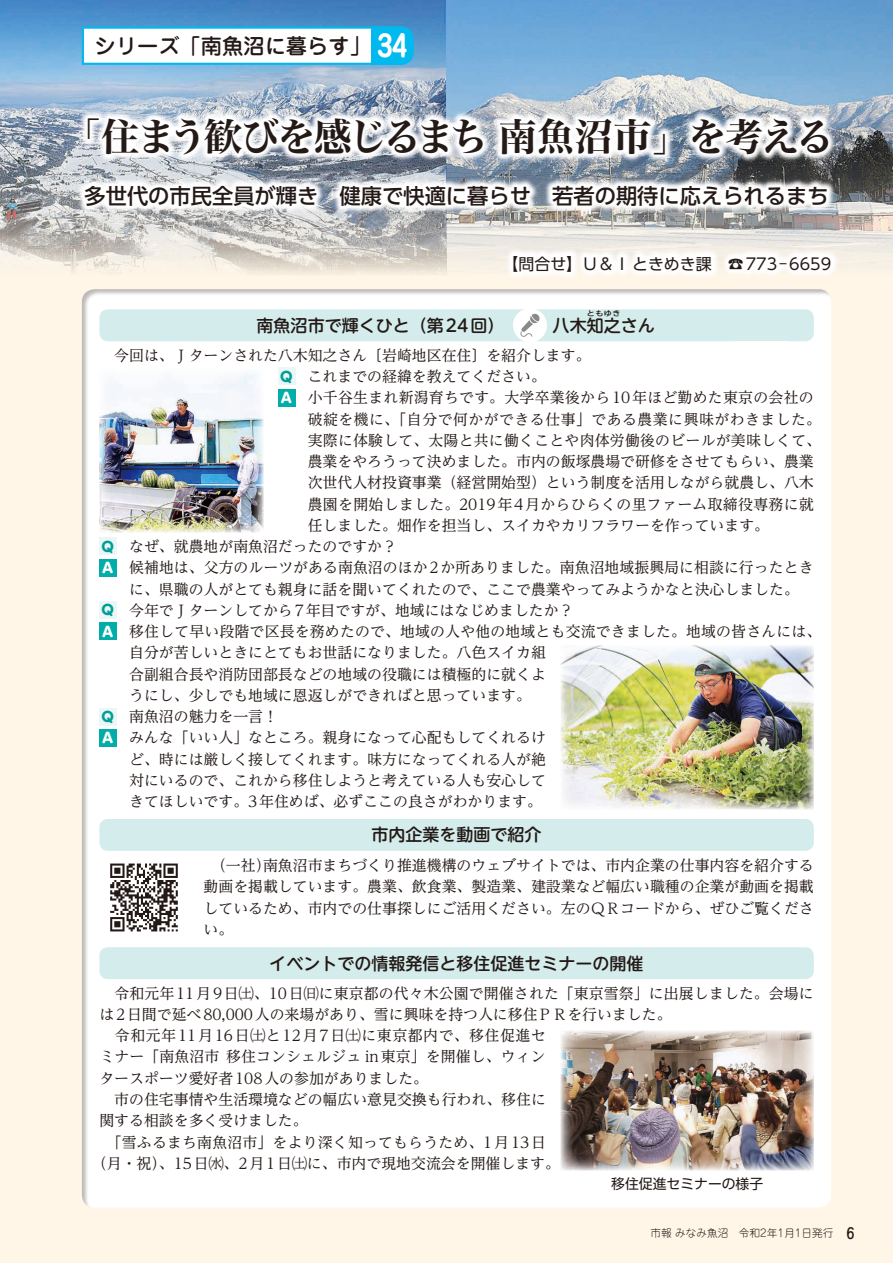
<style>
.page{position:relative;width:893px;height:1263px;background:#fff6e7}
.page>*{position:absolute;margin:0;border:0;box-sizing:border-box;transform-origin:0 0}
.t1{font:38.25px "Hira Min Std W7";letter-spacing:-.06em;color:#231916}
.t2{font:500 21.3px "UD Shin Go Pro";color:#231916}
.t3{font:500 21.3px "Jun 34 Pro";color:#231916}
.t4{font:500 16.95px "UD Shin M Go Pro";color:#231916}
.t5{font:15.9px "UD Shin Go Pro";color:#231916}
.t6{font:14.85px/21.3px "UD Reimin Pro";color:#231916;text-align:justify}
.t7{font:14.85px "UD Reimin Pro";letter-spacing:.02em;color:#231916}
.t8{font:14.85px "UD Reimin Pro";letter-spacing:.035em;color:#231916}
.t9{font:14.85px "UD Reimin Pro";letter-spacing:.04em;color:#231916}
.t10{font:13.8px "UD Shin Go Pro";color:#231916}
.t11{font:300 10.65px "Jun 101 Pro";color:#231916}
.t12{font:500 7.2px "UD Shin M Go Pro";color:#231916;scale:1.11 1}
.s1{font-family:"Jun 501 Pro";font-weight:700;font-size:29.7px;color:#fff}
.s2{font-family:"UD Shin M Go Pro";font-weight:800;font-size:13.8px;color:#009e97}
.s3{font-family:"UD Shin M Go Pro";font-weight:800;font-size:13.8px;color:#fff}
.s4{font-family:"Jun 34 Pro";font-weight:500;font-size:14.85px}
</style>
<div class="page">
<img style="left:0;top:0;width:893px;height:274px">
<svg style="left:79px;top:109px;width:758px;height:54px;background:#d9dde2"></svg>
<svg style="left:81px;top:26px;width:334px;height:40px;background:#c0ebf9"></svg>
<svg style="left:76px;top:176px;width:760px;height:39px;background:#dadcde"></svg>
<svg style="left:505px;top:247px;width:334px;height:30px;fill:#fefdfb"></svg>
<div style="left:82px;top:289px;width:750px;height:919px;background:#fff"></div>
<div style="left:99px;top:309px;width:715px;height:32px;background:#d4eceb;border-radius:9px"></div>
<div style="left:513px;top:308px;width:34px;height:34px;background:#fff;border-radius:50%"></div>
<svg style="left:520px;top:314px;width:19px;height:23px"></svg>
<div style="left:278px;top:368px;width:17px;height:17px;background:#ebf6f6"></div>
<div style="left:278px;top:389px;width:17px;height:17px;background:#00ada9"></div>
<div style="left:99px;top:538px;width:17px;height:17px;background:#ebf6f6"></div>
<div style="left:99px;top:559px;width:17px;height:17px;background:#00ada9"></div>
<div style="left:99px;top:602px;width:17px;height:17px;background:#ebf6f6"></div>
<div style="left:99px;top:623px;width:17px;height:17px;background:#00ada9"></div>
<div style="left:99px;top:708px;width:17px;height:17px;background:#ebf6f6"></div>
<div style="left:99px;top:729px;width:17px;height:17px;background:#00ada9"></div>
<div style="left:99px;top:819px;width:715px;height:32px;background:#d4eceb;border-radius:9px"></div>
<div style="left:99px;top:947px;width:715px;height:32px;background:#d4eceb;border-radius:9px"></div>
<img style="left:561px;top:645px;width:253px;height:164px">
<img style="left:99px;top:372px;width:164px;height:161px">
<img style="left:110px;top:863px;width:68px;height:69px">
<img style="left:561px;top:1030px;width:253px;height:140px">
<h2 class="t3" style="left:95px;top:29px;width:314px">シリーズ「南魚沼に暮らす」 <span class="s1">34</span></h2>
<h1 class="t1" style="left:63px;top:108px;width:772px">「住まう歓びを感じるまち 南魚沼市」を考える</h1>
<h2 class="t2" style="left:85px;top:178px;width:746px">多世代の市民全員が輝き　健康で快適に暮らせ　若者の期待に応えられるまち</h2>
<p class="t5" style="left:502px;top:251px;width:330px">【問合せ】U&amp;Iときめき課　☎773－6659</p>
<p class="t12" style="left:587px;top:307px;width:32px">ともゆき</p>
<p class="t4" style="left:257px;top:312px;width:258px">南魚沼市で輝くひと（第24回）　</p>
<p class="t4" style="left:553px;top:312px;width:104px">八木知之さん</p>
<p class="t6" style="left:99px;top:344px;width:493px">　今回は、Ｊターンされた八木知之さん〔岩崎地区在住〕を紹介します。</p>
<p class="t6" style="left:280px;top:365px;width:268px"><span class="s2">Ｑ</span> これまでの経緯を教えてください。</p>
<p class="t7" style="left:280px;top:386px;width:536px"><span class="s3">Ａ</span> 小千谷生まれ新潟育ちです。大学卒業後から10年ほど勤めた東京の会社の</p>
<p class="t8" style="left:308px;top:407px;width:515px">破綻を機に、「自分で何かができる仕事」である農業に興味がわきました。</p>
<p class="t6" style="left:308px;top:429px;width:515px">実際に体験して、太陽と共に働くことや肉体労働後のビールが美味しくて、</p>
<p class="t6" style="left:308px;top:450px;width:507px">農業をやろうって決めました。市内の飯塚農場で研修をさせてもらい、農業</p>
<p class="t6" style="left:308px;top:472px;width:507px">次世代人材投資事業（経営開始型）という制度を活用しながら就農し、八木</p>
<p class="t7" style="left:308px;top:492px;width:508px">農園を開始しました。2019年4月からひらくの里ファーム取締役専務に就</p>
<p class="t6" style="left:308px;top:514px;width:463px">任しました。畑作を担当し、スイカやカリフラワーを作っています。</p>
<p class="t6" style="left:101px;top:535px;width:298px"><span class="s2">Ｑ</span> なぜ、就農地が南魚沼だったのですか？</p>
<p class="t6" style="left:101px;top:557px;width:714px"><span class="s3">Ａ</span> 候補地は、父方のルーツがある南魚沼のほか2か所ありました。南魚沼地域振興局に相談に行ったとき</p>
<p class="t6" style="left:129px;top:578px;width:671px">に、県職の人がとても親身に話を聞いてくれたので、ここで農業やってみようかなと決心しました。</p>
<p class="t6" style="left:101px;top:599px;width:474px"><span class="s2">Ｑ</span> 今年でＪターンしてから7年目ですが、地域にはなじめましたか？</p>
<p class="t6" style="left:101px;top:620px;width:722px"><span class="s3">Ａ</span> 移住して早い段階で区長を務めたので、地域の人や他の地域とも交流できました。地域の皆さんには、</p>
<p class="t6" style="left:129px;top:642px;width:418px">自分が苦しいときにとてもお世話になりました。八色スイカ組</p>
<p class="t6" style="left:129px;top:663px;width:418px">合副組合長や消防団部長などの地域の役職には積極的に就くよ</p>
<p class="t6" style="left:129px;top:684px;width:403px">うにし、少しでも地域に恩返しができればと思っています。</p>
<p class="t6" style="left:101px;top:705px;width:178px"><span class="s2">Ｑ</span> 南魚沼の魅力を一言！</p>
<p class="t6" style="left:101px;top:727px;width:446px"><span class="s3">Ａ</span> みんな「いい人」なところ。親身になって心配もしてくれるけ</p>
<p class="t6" style="left:129px;top:748px;width:418px">ど、時には厳しく接してくれます。味方になってくれる人が絶</p>
<p class="t6" style="left:129px;top:769px;width:418px">対にいるので、これから移住しようと考えている人も安心して</p>
<p class="t6" style="left:129px;top:790px;width:414px">きてほしいです。3年住めば、必ずここの良さがわかります。</p>
<p class="t4" style="left:371px;top:821px;width:172px">市内企業を動画で紹介</p>
<p class="t6" style="left:204px;top:854px;width:612px">　（一社）南魚沼市まちづくり推進機構のウェブサイトでは、市内企業の仕事内容を紹介する動画を掲載しています。農業、飲食業、製造業、建設業など幅広い職種の企業が動画を掲載しているため、市内での仕事探しにご活用ください。左のＱＲコードから、ぜひご覧ください。</p>
<p class="t4" style="left:269px;top:949px;width:376px">イベントでの情報発信と移住促進セミナーの開催</p>
<p class="t6" style="left:99px;top:982px;width:716px">　令和元年11月9日㈯、10日㈰に東京都の代々木公園で開催された「東京雪祭」に出展しました。会場に</p>
<p class="t6" style="left:99px;top:1003px;width:574px">は2日間で延べ80,000人の来場があり、雪に興味を持つ人に移住ＰＲを行いました。</p>
<p class="t9" style="left:99px;top:1023px;width:448px">　令和元年11月16日㈯と12月7日㈯に東京都内で、移住促進セ</p>
<p class="t6" style="left:99px;top:1046px;width:448px">ミナー「南魚沼市 移住コンシェルジュ in東京」を開催し、ウィン</p>
<p class="t6" style="left:99px;top:1067px;width:330px">タースポーツ愛好者108人の参加がありました。</p>
<p class="t6" style="left:99px;top:1088px;width:448px">　市の住宅事情や生活環境などの幅広い意見交換も行われ、移住に</p>
<p class="t6" style="left:99px;top:1109px;width:210px">関する相談を多く受けました。</p>
<p class="t6" style="left:99px;top:1131px;width:448px">　「雪ふるまち南魚沼市」をより深く知ってもらうため、1月13日</p>
<p class="t6" style="left:92px;top:1152px;width:470px">（月・祝）、15日㈬、2月1日㈯に、市内で現地交流会を開催します。</p>
<p class="t10" style="left:611px;top:1172px;width:154px">移住促進セミナーの様子</p>
<p class="t11" style="left:650px;top:1225px;width:205px">市報 みなみ魚沼　令和2年1月1日発行 <span class="s4">6</span></p>
</div>
